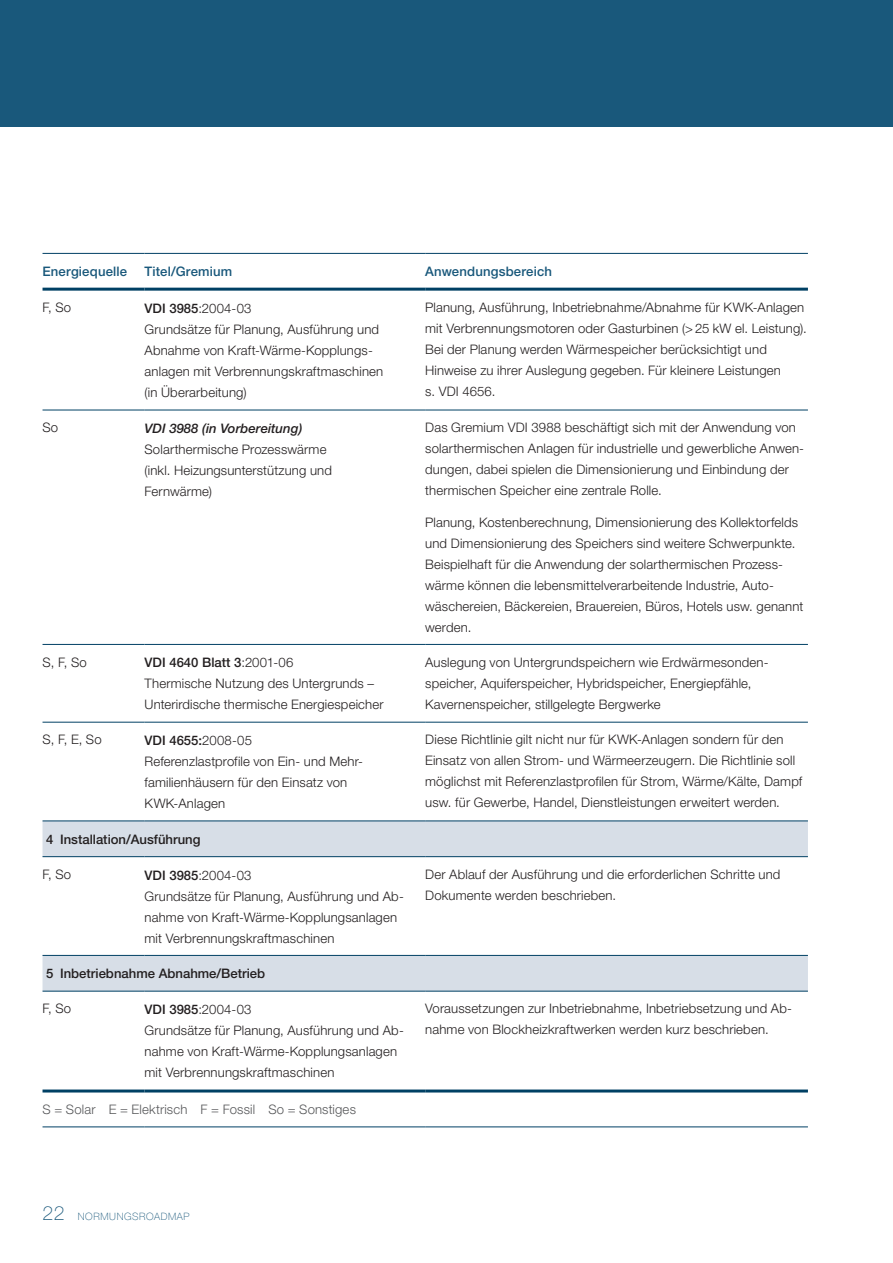
<style>
.page{position:relative;width:893px;height:1263px;background:#fff}
.page>*{position:absolute;margin:0;border:0;box-sizing:border-box;transform-origin:0 0}
.Tabelle_Copy{font:300 13.2px/21px "Helvetica Neue LT Pro";letter-spacing:.01em;color:#231f20}
.Tabelle_Copy-2{font:500 13.2px "Helvetica Neue";color:#231f20}
.Tabellenkopf{font:500 13.2px "Helvetica Neue";letter-spacing:.015em;color:#19587b}
.Tabellenkopf-2{font:300 13.2px "Helvetica Neue";letter-spacing:.01em;color:#57585a}
.t1{font:100 10.2px "Helvetica Neue LT Pro";letter-spacing:.065em;color:#19587b}
.s1{font-family:"Helvetica Neue";font-weight:500}
.s2{font-family:"Helvetica Neue";font-weight:500;font-style:italic}
.s3{font-family:"Helvetica Neue";font-size:19.5px}
</style>
<div class="page">
<svg style="left:43px;top:821px;width:765px;height:170px"></svg>
<hr style="left:43px;top:410px;width:102px;height:1px;background:#004064">
<hr style="left:145px;top:410px;width:280px;height:1px;background:#004064">
<hr style="left:425px;top:410px;width:383px;height:1px;background:#004064">
<hr style="left:43px;top:644px;width:102px;height:1px;background:#004064">
<hr style="left:145px;top:644px;width:280px;height:1px;background:#004064">
<hr style="left:425px;top:644px;width:383px;height:1px;background:#004064">
<hr style="left:43px;top:991px;width:102px;height:1px;background:#004064">
<hr style="left:145px;top:991px;width:280px;height:1px;background:#004064">
<hr style="left:425px;top:991px;width:383px;height:1px;background:#004064">
<hr style="left:43px;top:253px;width:102px;height:1px;background:#004064">
<hr style="left:145px;top:253px;width:280px;height:1px;background:#004064">
<hr style="left:425px;top:253px;width:383px;height:1px;background:#004064">
<hr style="left:43px;top:288px;width:102px;height:3px;background:#004064">
<hr style="left:145px;top:288px;width:280px;height:3px;background:#004064">
<hr style="left:425px;top:288px;width:383px;height:3px;background:#004064">
<hr style="left:43px;top:856px;width:102px;height:1px;background:#004064">
<hr style="left:145px;top:856px;width:280px;height:1px;background:#004064">
<hr style="left:425px;top:856px;width:383px;height:1px;background:#004064">
<hr style="left:43px;top:955px;width:102px;height:1px;background:#004064">
<hr style="left:145px;top:955px;width:280px;height:1px;background:#004064">
<hr style="left:425px;top:955px;width:383px;height:1px;background:#004064">
<hr style="left:43px;top:722px;width:102px;height:1px;background:#004064">
<hr style="left:145px;top:722px;width:280px;height:1px;background:#004064">
<hr style="left:425px;top:722px;width:383px;height:1px;background:#004064">
<hr style="left:43px;top:820px;width:102px;height:1px;background:#004064">
<hr style="left:145px;top:820px;width:280px;height:1px;background:#004064">
<hr style="left:425px;top:820px;width:383px;height:1px;background:#004064">
<hr style="left:43px;top:1126px;width:102px;height:1px;background:#004064">
<hr style="left:145px;top:1126px;width:280px;height:1px;background:#004064">
<hr style="left:425px;top:1126px;width:383px;height:1px;background:#004064">
<hr style="left:43px;top:1089px;width:102px;height:3px;background:#004064">
<hr style="left:145px;top:1089px;width:280px;height:3px;background:#004064">
<hr style="left:425px;top:1089px;width:383px;height:3px;background:#004064">
<div style="left:0;top:0;width:893px;height:126px;background:#19587b"></div>
<p class="Tabellenkopf" style="left:43px;top:264px;width:86px">Energiequelle</p>
<p class="Tabellenkopf" style="left:145px;top:264px;width:89px">Titel/Gremium</p>
<p class="Tabellenkopf" style="left:425px;top:264px;width:128px">Anwendungsbereich</p>
<p class="Tabelle_Copy" style="left:43px;top:297px;width:30px">F, So</p>
<p class="Tabelle_Copy" style="left:145px;top:298px;width:240px"><span class="s1">VDI 3985</span>:2004-03<br>Grundsätze für Planung, Ausführung und<br>Abnahme von Kraft-Wärme-Kopplungs&shy;anlagen mit Verbrennungskraftmaschinen (in Überarbeitung)</p>
<p class="Tabelle_Copy" style="left:425px;top:297px;width:383px">Planung, Ausführung, Inbetriebnahme/Abnahme für KWK-Anlagen mit Verbrennungsmotoren oder Gasturbinen (&gt; 25 kW el. Leistung).<br>Bei der Planung werden Wärmespeicher berücksichtigt und Hinweise zu ihrer Auslegung gegeben. Für kleinere Leistungen<br>s. VDI 4656.</p>
<p class="Tabelle_Copy" style="left:43px;top:417px;width:17px">So</p>
<p class="Tabelle_Copy" style="left:145px;top:418px;width:189px"><span class="s2">VDI 3988 (in Vorbereitung)<br></span>Solarthermische Prozesswärme (inkl. Heizungsunterstützung und<br>Fernwärme)</p>
<p class="Tabelle_Copy" style="left:425px;top:417px;width:380px">Das Gremium VDI 3988 beschäftigt sich mit der Anwendung von solarthermischen Anlagen für industrielle und gewerbliche Anwen&shy;dungen, dabei spielen die Dimensionierung und Einbindung der thermischen Speicher eine zentrale Rolle.</p>
<p class="Tabelle_Copy" style="left:425px;top:511px;width:380px">Planung, Kostenberechnung, Dimensionierung des Kollektorfelds und Dimensionierung des Speichers sind weitere Schwerpunkte.<br>Beispielhaft für die Anwendung der solarthermischen Prozess&shy;wärme können die lebensmittelverarbeitende Industrie, Auto&shy;wäschereien, Bäckereien, Brauereien, Büros, Hotels usw. genannt werden.</p>
<p class="Tabelle_Copy" style="left:43px;top:651px;width:46px">S, F, So</p>
<p class="Tabelle_Copy" style="left:145px;top:652px;width:241px"><span class="s1">VDI 4640 Blatt 3</span>:2001-06<br>Thermische Nutzung des Untergrunds –<br>Unterirdische thermische Energiespeicher</p>
<p class="Tabelle_Copy" style="left:425px;top:651px;width:343px">Auslegung von Untergrundspeichern wie Erdwärmesonden&shy;speicher, Aquiferspeicher, Hybridspeicher, Energiepfähle,<br>Kavernenspeicher, stillgelegte Bergwerke</p>
<p class="Tabelle_Copy" style="left:43px;top:729px;width:61px">S, F, E, So</p>
<p class="Tabelle_Copy" style="left:145px;top:730px;width:218px"><span class="s1">VDI 4655:</span>2008-05<br>Referenzlastprofile von Ein- und Mehr&shy;familienhäusern für den Einsatz von<br>KWK-Anlagen</p>
<p class="Tabelle_Copy" style="left:425px;top:729px;width:379px">Diese Richtlinie gilt nicht nur für KWK-Anlagen sondern für den Einsatz von allen Strom- und Wärmeerzeugern. Die Richtlinie soll möglichst mit Referenzlastprofilen für Strom, Wärme/Kälte, Dampf usw. für Gewerbe, Handel, Dienstleistungen erweitert werden.</p>
<p class="Tabelle_Copy-2" style="left:46px;top:831px;width:156px">4 Installation/Ausführung</p>
<p class="Tabelle_Copy" style="left:43px;top:863px;width:30px">F, So</p>
<p class="Tabelle_Copy" style="left:145px;top:864px;width:261px"><span class="s1">VDI 3985</span>:2004-03<br>Grundsätze für Planung, Ausführung und Ab&shy;nahme von Kraft-Wärme-Kopplungsanlagen mit Verbrennungskraftmaschinen</p>
<p class="Tabelle_Copy" style="left:425px;top:863px;width:357px">Der Ablauf der Ausführung und die erforderlichen Schritte und<br>Dokumente werden beschrieben.</p>
<p class="Tabelle_Copy-2" style="left:46px;top:966px;width:221px">5 Inbetriebnahme Abnahme/Betrieb</p>
<p class="Tabelle_Copy" style="left:43px;top:998px;width:30px">F, So</p>
<p class="Tabelle_Copy" style="left:145px;top:999px;width:261px"><span class="s1">VDI 3985</span>:2004-03<br>Grundsätze für Planung, Ausführung und Ab&shy;nahme von Kraft-Wärme-Kopplungsanlagen mit Verbrennungskraftmaschinen</p>
<p class="Tabelle_Copy" style="left:425px;top:998px;width:368px">Voraussetzungen zur Inbetriebnahme, Inbetriebsetzung und Ab&shy;nahme von Blockheizkraftwerken werden kurz beschrieben.</p>
<p class="Tabellenkopf-2" style="left:43px;top:1101px;width:315px">S = Solar E = Elektrisch F = Fossil So = Sonstiges</p>
<p class="t1" style="left:43px;top:1210px;width:149px"><span class="s3">22</span> NORMUNGSROADMAP</p>
</div>
